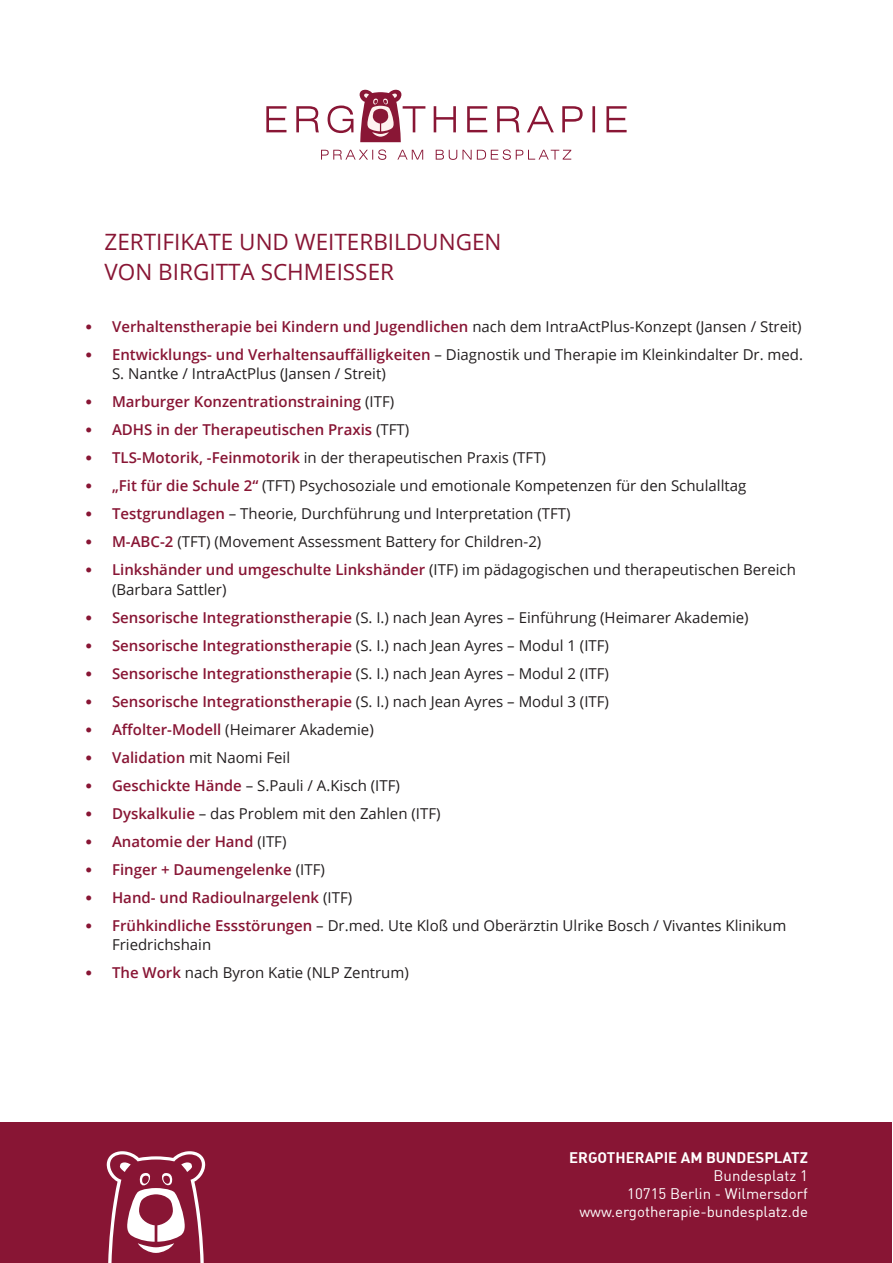
<style>
.page{position:relative;width:893px;height:1263px;background:#fff}
.page>*{position:absolute;margin:0;border:0;box-sizing:border-box;transform-origin:0 0}
.t1{font:22.5px "Open Sans";color:#881534}
.t2{font:15px/19.5px "Open Sans";color:#231f20}
.t3{font:600 15px "Open Sans";color:#881534}
.t4{font:15px "DIN";color:#fff}
.t5{font:15px "DIN Bold Alternate";color:#fff}
.s1{font-family:"DIN Bold Alternate";font-weight:400}
.s2{font-weight:400;color:#231f20}
.s3{font-family:"DIN Bold Alternate";color:#881534}
.s4{font-weight:600;color:#881534}
</style>
<div class="page">
<div style="left:1px;top:1123px;width:891px;height:140px;background:#881534"></div>
<svg style="left:266px;top:89px;width:361px;height:53px"></svg>
<svg style="left:321px;top:149px;width:250px;height:11px"></svg>
<svg style="left:107px;top:1151px;width:98px;height:112px"></svg>
<p class="t1" style="left:105px;top:226px;width:398px">ZERTIFIKATE UND WEITERBILDUNGEN</p>
<p class="t1" style="left:105px;top:256px;width:291px">VON BIRGITTA SCHMEISSER</p>
<p class="t3" style="left:85px;top:316px;width:718px"><span class="s1">•</span> Verhaltenstherapie bei Kindern und Jugendlichen <span class="s2">nach dem IntraActPlus-Konzept (Jansen / Streit)</span></p>
<p class="t2" style="left:112px;top:344px;width:693px;text-indent:-27px"><span class="s3">•</span> <span class="s4">Entwicklungs- und Verhaltensauffälligkeiten</span> – Diagnostik und Therapie im Kleinkindalter Dr. med.<br>S. Nantke / IntraActPlus (Jansen / Streit)</p>
<p class="t3" style="left:85px;top:392px;width:311px"><span class="s1">•</span> Marburger Konzentrationstraining <span class="s2">(ITF)</span></p>
<p class="t3" style="left:85px;top:420px;width:326px"><span class="s1">•</span> ADHS in der Therapeutischen Praxis <span class="s2">(TFT)</span></p>
<p class="t2" style="left:85px;top:448px;width:462px"><span class="s3">•</span> <span class="s4">TLS-Motorik, -Feinmotorik</span> in der therapeutischen Praxis (TFT)</p>
<p class="t2" style="left:85px;top:476px;width:663px"><span class="s3">•</span> <span class="s4">„Fit für die Schule 2“</span> (TFT) Psychosoziale und emotionale Kompetenzen für den Schulalltag</p>
<p class="t2" style="left:85px;top:504px;width:487px"><span class="s3">•</span> <span class="s4">Testgrundlagen</span> – Theorie, Durchführung und Interpretation (TFT)</p>
<p class="t2" style="left:85px;top:532px;width:458px"><span class="s3">•</span> <span class="s4">M-ABC-2</span> (TFT) (Movement Assessment Battery for Children-2)</p>
<p class="t2" style="left:112px;top:560px;width:685px;text-indent:-27px"><span class="s3">•</span> <span class="s4">Linkshänder und umgeschulte Linkshänder</span> (ITF) im pädagogischen und therapeutischen Bereich (Barbara Sattler)</p>
<p class="t2" style="left:85px;top:607px;width:665px"><span class="s3">•</span> <span class="s4">Sensorische Integrationstherapie</span> (S. I.) nach Jean Ayres – Einführung (Heimarer Akademie)</p>
<p class="t3" style="left:85px;top:635px;width:525px"><span class="s1">•</span> Sensorische Integrationstherapie <span class="s2">(S. I.) nach Jean Ayres – Modul 1 (ITF)</span></p>
<p class="t3" style="left:85px;top:663px;width:525px"><span class="s1">•</span> Sensorische Integrationstherapie <span class="s2">(S. I.) nach Jean Ayres – Modul 2 (ITF)</span></p>
<p class="t3" style="left:85px;top:691px;width:525px"><span class="s1">•</span> Sensorische Integrationstherapie <span class="s2">(S. I.) nach Jean Ayres – Modul 3 (ITF)</span></p>
<p class="t2" style="left:85px;top:719px;width:290px"><span class="s3">•</span> <span class="s4">Affolter-Modell</span> (Heimarer Akademie)</p>
<p class="t2" style="left:85px;top:747px;width:207px"><span class="s3">•</span> <span class="s4">Validation</span> mit Naomi Feil</p>
<p class="t2" style="left:85px;top:775px;width:316px"><span class="s3">•</span> <span class="s4">Geschickte Hände</span> – S.Pauli / A.Kisch (ITF)</p>
<p class="t2" style="left:85px;top:803px;width:357px"><span class="s3">•</span> <span class="s4">Dyskalkulie</span> – das Problem mit den Zahlen (ITF)</p>
<p class="t3" style="left:85px;top:831px;width:203px"><span class="s1">•</span> Anatomie der Hand <span class="s2">(ITF)</span></p>
<p class="t3" style="left:85px;top:859px;width:241px"><span class="s1">•</span> Finger + Daumengelenke <span class="s2">(ITF)</span></p>
<p class="t3" style="left:85px;top:887px;width:269px"><span class="s1">•</span> Hand- und Radioulnargelenk <span class="s2">(ITF)</span></p>
<p class="t2" style="left:112px;top:915px;width:676px;text-indent:-27px"><span class="s3">•</span> <span class="s4">Frühkindliche Essstörungen</span> – Dr.med. Ute Kloß und Oberärztin Ulrike Bosch / Vivantes Klinikum<br>Friedrichshain</p>
<p class="t2" style="left:85px;top:963px;width:325px"><span class="s3">•</span> <span class="s4">The Work</span> nach Byron Katie (NLP Zentrum)</p>
<p class="t5" style="left:569px;top:1148px;width:240px">ERGOTHERAPIE AM BUNDESPLATZ</p>
<p class="t4" style="left:713px;top:1166px;width:96px">Bundesplatz 1</p>
<p class="t4" style="left:627px;top:1184px;width:182px">10715 Berlin - Wilmersdorf</p>
<p class="t4" style="left:579px;top:1202px;width:230px">www.ergotherapie-bundesplatz.de</p>
</div>
